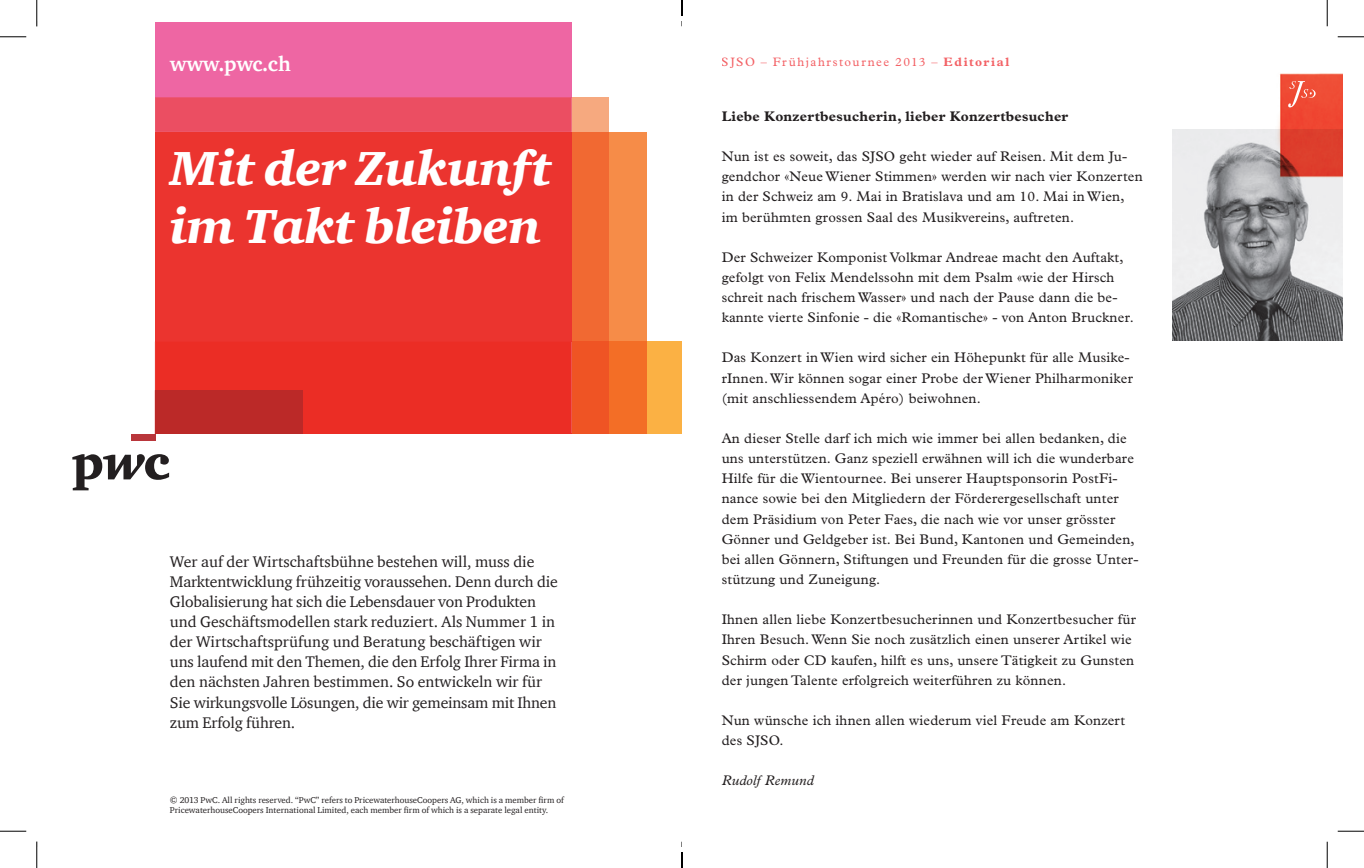
<style>
.page{position:relative;width:1364px;height:868px;background:#fff}
.page>*{position:absolute;margin:0;border:0;box-sizing:border-box;transform-origin:0 0}
.t1{font:italic 900 49px/57.8px "ITC Charter Com";letter-spacing:-.01em;color:#fff}
.t2{font:700 21px "ITC Charter Com";letter-spacing:-.015em;color:#fff}
.t3{font:15.75px/20.1px "ITC Charter Com";letter-spacing:-.01em;color:#231f20}
.t4{font:14px/20.1px "Plantin Std";letter-spacing:.015em;color:#231f20}
.t5{font:700 14px "Plantin Std";letter-spacing:.015em;color:#231f20}
.t6{font:italic 14px "Plantin Std";letter-spacing:.015em;color:#231f20}
.t7{font:12.25px "Plantin Std";letter-spacing:.12em;color:#ee1d23}
.t8{font:8.75px/10.5px "ITC Charter Com";color:#231f20}
.s1{font-weight:700}
</style>
<div class="page">
<img style="left:1172px;top:130px;width:169px;height:210px">
<div style="left:131px;top:434px;width:24px;height:6px;background:#b9363b"></div>
<svg style="left:72px;top:454px;width:97px;height:36px"></svg>
<div style="left:572px;top:97px;width:36px;height:35px;background:#f6a97f"></div>
<div style="left:155px;top:22px;width:417px;height:75px;background:#ee66a3"></div>
<div style="left:155px;top:97px;width:417px;height:35px;background:#eb4e62"></div>
<div style="left:647px;top:341px;width:35px;height:93px;background:#fbb144"></div>
<div style="left:608px;top:132px;width:39px;height:209px;background:#f68c48"></div>
<div style="left:572px;top:132px;width:36px;height:209px;background:#f16932"></div>
<div style="left:155px;top:132px;width:417px;height:209px;background:#eb342f"></div>
<div style="left:608px;top:341px;width:39px;height:93px;background:#f36e26"></div>
<div style="left:572px;top:341px;width:36px;height:93px;background:#ef5424"></div>
<div style="left:155px;top:341px;width:417px;height:93px;background:#eb2d25"></div>
<div style="left:155px;top:390px;width:148px;height:44px;background:#bb2928"></div>
<img style="left:1274px;top:73px;width:67px;height:111px">
<svg style="left:1287px;top:81px;width:28px;height:26px"></svg>
<svg style="left:0;top:36px;width:26px;height:1px"></svg>
<svg style="left:1337px;top:36px;width:26px;height:1px"></svg>
<svg style="left:0;top:830px;width:26px;height:1px"></svg>
<svg style="left:1337px;top:830px;width:26px;height:1px"></svg>
<svg style="left:36px;top:0;width:2px;height:26px"></svg>
<svg style="left:36px;top:841px;width:2px;height:26px"></svg>
<svg style="left:1326px;top:0;width:1px;height:26px"></svg>
<svg style="left:1326px;top:841px;width:1px;height:26px"></svg>
<svg style="left:681px;top:0;width:2px;height:16px"></svg>
<svg style="left:681px;top:852px;width:2px;height:15px"></svg>
<h2 class="t2" style="left:170px;top:50px;width:122px">www.pwc.ch</h2>
<h1 class="t1" style="left:170px;top:138px;width:383px">Mit der Zukunft im Takt bleiben</h1>
<p class="t3" style="left:170px;top:550px;width:389px">Wer auf der Wirtschaftsbühne bestehen will, muss die Marktentwicklung frühzeitig voraussehen. Denn durch die Globalisierung hat sich die Lebensdauer von Produkten und Geschäftsmodellen stark reduziert. Als Nummer 1 in der Wirtschaftsprüfung und Beratung beschäftigen wir uns laufend mit den Themen, die den Erfolg Ihrer Firma in den nächsten Jahren bestimmen. So entwickeln wir für Sie wirkungsvolle Lösungen, die wir gemeinsam mit Ihnen zum Erfolg führen.</p>
<p class="t8" style="left:170px;top:794px;width:395px">© 2013 PwC. All rights reserved. “PwC” refers to PricewaterhouseCoopers AG, which is a member firm of<br>PricewaterhouseCoopers International Limited, each member firm of which is a separate legal entity.</p>
<p class="t7" style="left:721px;top:54px;width:289px">SJSO – Frühjahrstournee 2013 – <span class="s1">Editorial</span></p>
<p class="t5" style="left:721px;top:108px;width:348px">Liebe Konzertbesucherin, lieber Konzertbesucher</p>
<p class="t4" style="left:721px;top:146px;width:422px">Nun ist es soweit, das SJSO geht wieder auf Reisen. Mit dem Ju&shy;gendchor «Neue Wiener Stimmen» werden wir nach vier Konzerten in der Schweiz am 9. Mai in Bratislava und am 10. Mai in Wien, im berühmten grossen Saal des Musikvereins, auftreten.</p>
<p class="t4" style="left:721px;top:247px;width:414px">Der Schweizer Komponist Volkmar Andreae macht den Auftakt, gefolgt von Felix Mendelssohn mit dem Psalm «wie der Hirsch schreit nach frischem Wasser» und nach der Pause dann die be&shy;kannte vierte Sinfonie - die «Romantische» - von Anton Bruckner.</p>
<p class="t4" style="left:721px;top:347px;width:413px">Das Konzert in Wien wird sicher ein Höhepunkt für alle Musike&shy;rInnen. Wir können sogar einer Probe der Wiener Philharmoniker (mit anschliessendem Apéro) beiwohnen.</p>
<p class="t4" style="left:721px;top:428px;width:418px">An dieser Stelle darf ich mich wie immer bei allen bedanken, die uns unterstützen. Ganz speziell erwähnen will ich die wunderbare Hilfe für die Wientournee. Bei unserer Hauptsponsorin PostFi&shy;nance sowie bei den Mitgliedern der Förderergesellschaft unter dem Präsidium von Peter Faes, die nach wie vor unser grösster Gönner und Geldgeber ist. Bei Bund, Kantonen und Gemeinden, bei allen Gönnern, Stiftungen und Freunden für die grosse Unter&shy;stützung und Zuneigung.</p>
<p class="t4" style="left:721px;top:609px;width:415px">Ihnen allen liebe Konzertbesucherinnen und Konzertbesucher für Ihren Besuch. Wenn Sie noch zusätzlich einen unserer Artikel wie Schirm oder CD kaufen, hilft es uns, unsere Tätigkeit zu Gunsten der jungen Talente erfolgreich weiterführen zu können.</p>
<p class="t4" style="left:721px;top:710px;width:405px">Nun wünsche ich ihnen allen wiederum viel Freude am Konzert des SJSO.</p>
<p class="t6" style="left:721px;top:772px;width:94px">Rudolf Remund</p>
</div>
